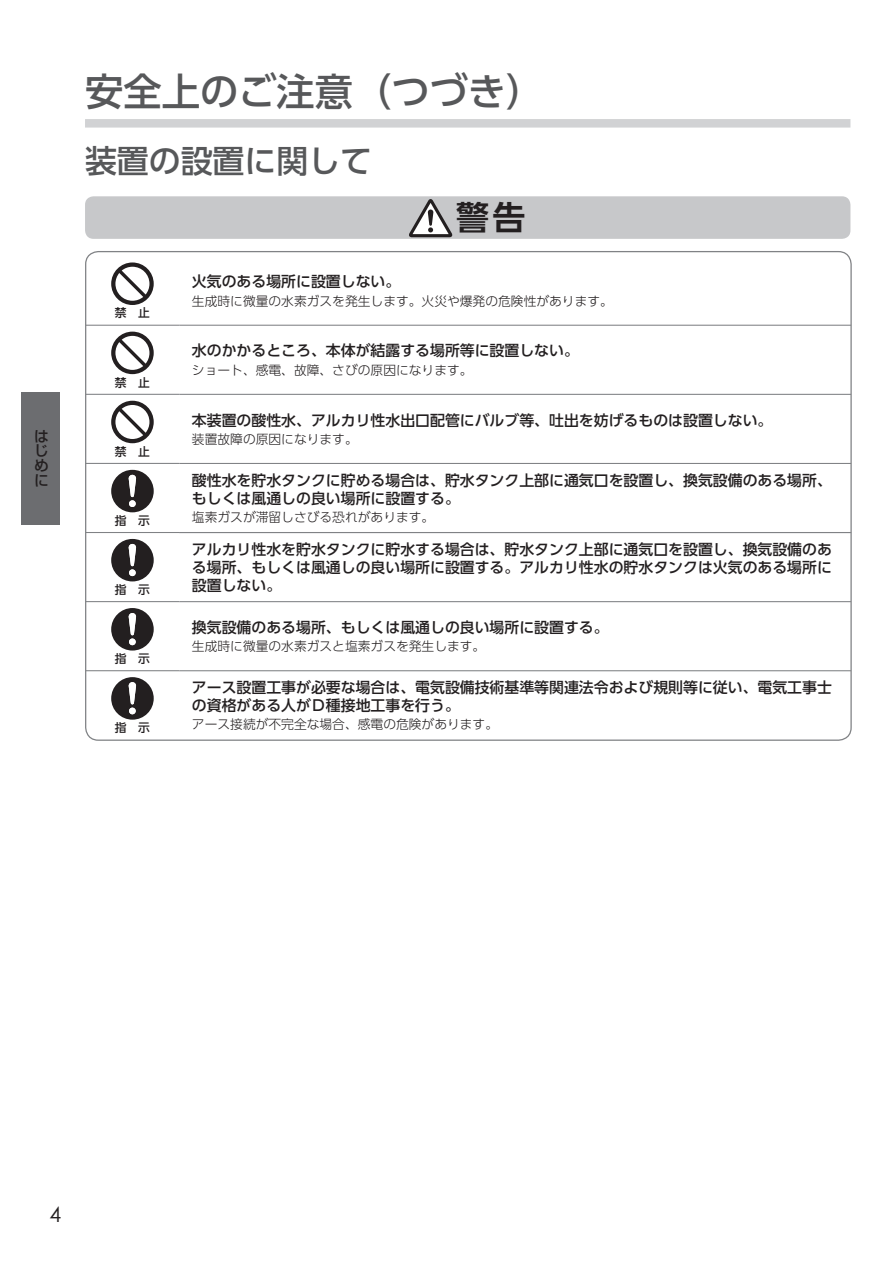
<style>
.page{position:relative;width:893px;height:1263px;background:#fff}
.page>*{position:absolute;margin:0;border:0;box-sizing:border-box;transform-origin:0 0}
.t1{font:500 38.25px "UD Shin Go Pro";color:#57585a}
.t2{font:700 33px "UD Shin Go Pro De";color:#231f20}
.t3{font:500 31.95px "UD Shin Go Pro";color:#57585a}
.t4{font:21.3px "Century Gothic";color:#231f20}
.t5{font:500 14.85px/18px "UD Shin Go Pro";color:#231f20}
.t6{font:500 14.85px "Shin Go Pro";color:#231f20}
.t7{font:300 12.75px "UD Shin Go Pro";color:#231f20}
.t8{font:500 11.7px "UD Shin Go Pro";color:#231f20}
</style>
<div class="page">
<div style="left:85px;top:119px;width:765px;height:9px;background:#d1d2d4"></div>
<div style="left:85px;top:196px;width:765px;height:43px;background:#c7c8ca;border-radius:9px"></div>
<svg style="left:409px;top:199px;width:44px;height:38px"></svg>
<hr style="left:179px;top:532px;width:672px;height:1px;background:#808285">
<hr style="left:179px;top:601px;width:672px;height:1px;background:#808285">
<hr style="left:179px;top:670px;width:672px;height:1px;background:#808285">
<hr style="left:179px;top:325px;width:672px;height:1px;background:#808285">
<hr style="left:86px;top:325px;width:93px;height:1px;background:#808285">
<hr style="left:86px;top:394px;width:93px;height:1px;background:#808285">
<hr style="left:86px;top:463px;width:93px;height:1px;background:#808285">
<hr style="left:86px;top:670px;width:93px;height:1px;background:#808285">
<hr style="left:179px;top:463px;width:672px;height:1px;background:#808285">
<hr style="left:86px;top:532px;width:93px;height:1px;background:#808285">
<hr style="left:86px;top:601px;width:93px;height:1px;background:#808285">
<hr style="left:179px;top:394px;width:672px;height:1px;background:#808285">
<svg style="left:111px;top:262px;width:43px;height:43px"></svg>
<svg style="left:111px;top:332px;width:43px;height:42px"></svg>
<svg style="left:111px;top:401px;width:43px;height:42px"></svg>
<svg style="left:111px;top:470px;width:43px;height:42px"></svg>
<svg style="left:111px;top:539px;width:43px;height:42px"></svg>
<svg style="left:111px;top:608px;width:43px;height:42px"></svg>
<svg style="left:111px;top:677px;width:43px;height:43px"></svg>
<div style="left:21px;top:392px;width:39px;height:133px;background:#6c6d70"></div>
<p class="t6" style="left:34px;top:424px;width:16px">は</p>
<p class="t6" style="left:34px;top:439px;width:16px">じ</p>
<p class="t6" style="left:34px;top:453px;width:16px">め</p>
<p class="t6" style="left:34px;top:468px;width:16px">に</p>
<h1 class="t1" style="left:85px;top:60px;width:461px">安全上のご注意（つづき）</h1>
<h3 class="t3" style="left:85px;top:135px;width:289px">装置の設置に関して</h3>
<h2 class="t2" style="left:456px;top:191px;width:71px">警告</h2>
<p class="t8" style="left:115px;top:303px;width:37px">禁　止</p>
<p class="t8" style="left:115px;top:373px;width:37px">禁　止</p>
<p class="t8" style="left:115px;top:442px;width:37px">禁　止</p>
<p class="t8" style="left:115px;top:511px;width:37px">指　示</p>
<p class="t8" style="left:115px;top:580px;width:37px">指　示</p>
<p class="t8" style="left:115px;top:649px;width:37px">指　示</p>
<p class="t8" style="left:115px;top:718px;width:37px">指　示</p>
<p class="t5" style="left:192px;top:272px;width:210px">火気のある場所に設置しない。</p>
<p class="t7" style="left:192px;top:290px;width:422px">生成時に微量の水素ガスを発生します。火災や爆発の危険性があります。</p>
<p class="t5" style="left:192px;top:341px;width:388px">水のかかるところ、本体が結露する場所等に設置しない。</p>
<p class="t7" style="left:192px;top:360px;width:282px">ショート、感電、故障、さびの原因になります。</p>
<p class="t5" style="left:192px;top:410px;width:582px">本装置の酸性水、アルカリ性水出口配管にバルブ等、吐出を妨げるものは設置しない。</p>
<p class="t7" style="left:192px;top:429px;width:167px">装置故障の原因になります。</p>
<p class="t5" style="left:192px;top:470px;width:641px">酸性水を貯水タンクに貯める場合は、貯水タンク上部に通気口を設置し、換気設備のある場所、もしくは風通しの良い場所に設置する。</p>
<p class="t7" style="left:192px;top:507px;width:244px">塩素ガスが滞留しさびる恐れがあります。</p>
<p class="t5" style="left:192px;top:540px;width:641px;text-align:justify">アルカリ性水を貯水タンクに貯水する場合は、貯水タンク上部に通気口を設置し、換気設備のある場所、もしくは風通しの良い場所に設置する。アルカリ性水の貯水タンクは火気のある場所に設置しない。</p>
<p class="t5" style="left:192px;top:618px;width:418px">換気設備のある場所、もしくは風通しの良い場所に設置する。</p>
<p class="t7" style="left:192px;top:636px;width:295px">生成時に微量の水素ガスと塩素ガスを発生します。</p>
<p class="t5" style="left:192px;top:678px;width:641px">アース設置工事が必要な場合は、電気設備技術基準等関連法令および規則等に従い、電気工事士の資格がある人がＤ種接地工事を行う。</p>
<p class="t7" style="left:192px;top:714px;width:308px">アース接続が不完全な場合、感電の危険があります。</p>
<h3 class="t4" style="left:49px;top:1201px;width:13px">4</h3>
</div>
